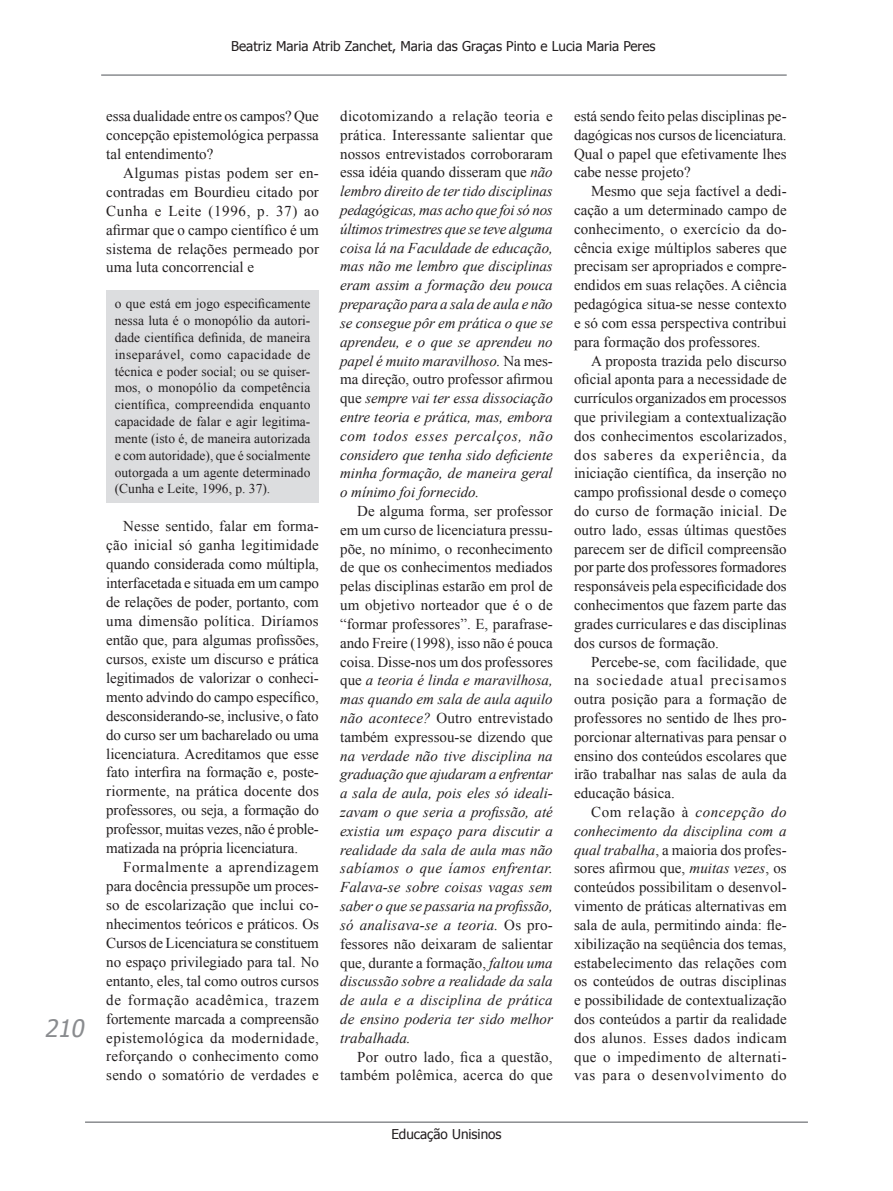
<style>
.page{position:relative;width:893px;height:1191px;background:#fff}
.page>*{position:absolute;margin:0;border:0;box-sizing:border-box;transform-origin:0 0}
.t1{font:italic 24px "Tahoma";color:#8a8c8f}
.TEXTO{font:15px/18.8px "Times New Roman";color:#231f20;text-align:justify}
.TEXTO-2{font:italic 15px/18.8px "Times New Roman";color:#231f20;text-align:justify}
.TEXTO-3{font:15px/18.8px "Times New Roman";letter-spacing:.02em;color:#231f20;text-align:right}
.CITACAO{font:13.5px/16.8px "Times New Roman";color:#231f20;text-align:justify}
.t2{font:13.5px "Tahoma";color:#231f20}
.s1{font-style:normal}
.s2{font-style:italic}
</style>
<div class="page">
<hr style="left:85px;top:1121px;width:723px;height:2px;background:#8a8c8f">
<hr style="left:101px;top:74px;width:686px;height:2px;background:#8a8c8f">
<div style="left:106px;top:291px;width:213px;height:212px;background:#dcdddf"></div>
<p class="t2" style="left:231px;top:37px;width:426px">Beatriz Maria Atrib Zanchet, Maria das Graças Pinto e Lucia Maria Peres</p>
<h1 class="t1" style="left:44px;top:1012px;width:46px">210</h1>
<p class="TEXTO" style="left:106px;top:106px;width:214px">essa dualidade entre os campos? Que concepção epistemológica perpassa tal entendimento?</p>
<p class="TEXTO" style="left:106px;top:163px;width:214px;text-indent:17px">Algumas pistas podem ser en&shy;contradas em Bourdieu citado por Cunha e Leite (1996, p. 37) ao afirmar que o campo científico é um sistema de relações permeado por uma luta concorrencial e</p>
<p class="CITACAO" style="left:115px;top:295px;width:197px">o que está em jogo especificamente nessa luta é o monopólio da autori&shy;dade científica definida, de maneira inseparável, como capacidade de técnica e poder social; ou se quiser&shy;mos, o monopólio da competência científica, compreendida enquanto capacidade de falar e agir legitima&shy;mente (isto é, de maneira autorizada e com autoridade), que é socialmente outorgada a um agente determinado (Cunha e Leite, 1996, p. 37).</p>
<p class="TEXTO" style="left:106px;top:516px;width:214px;text-indent:17px">Nesse sentido, falar em forma&shy;ção inicial só ganha legitimidade quando considerada como múltipla, interfacetada e situada em um campo de relações de poder, portanto, com uma dimensão política. Diríamos então que, para algumas profissões, cursos, existe um discurso e prática legitimados de valorizar o conheci&shy;mento advindo do campo específico, desconsiderando-se, inclusive, o fato do curso ser um bacharelado ou uma licenciatura. Acreditamos que esse fato interfira na formação e, poste&shy;riormente, na prática docente dos professores, ou seja, a formação do professor, muitas vezes, não é proble&shy;matizada na própria licenciatura.</p>
<p class="TEXTO" style="left:106px;top:857px;width:214px;text-indent:17px">Formalmente a aprendizagem para docência pressupõe um proces&shy;so de escolarização que inclui co&shy;nhecimentos teóricos e práticos. Os Cursos de Licenciatura se constituem no espaço privilegiado para tal. No entanto, eles, tal como outros cursos de formação acadêmica, trazem fortemente marcada a compreensão epistemológica da modernidade, reforçando o conhecimento como sendo o somatório de verdades e</p>
<p class="TEXTO-2" style="left:340px;top:106px;width:214px"><span class="s1">dicotomizando a relação teoria e prática. Interessante salientar que nossos entrevistados corroboraram essa idéia quando disseram que</span> não lembro direito de ter tido disciplinas pedagógicas, mas acho que foi só nos últimos trimestres que se teve alguma coisa lá na Faculdade de educação, mas não me lembro que disciplinas eram assim a formação deu pouca preparação para a sala de aula e não se consegue pôr em prática o que se aprendeu, e o que se aprendeu no papel é muito maravilhoso. <span class="s1">Na mes&shy;ma direção, outro professor afirmou que</span> sempre vai ter essa dissociação entre teoria e prática, mas, embora com todos esses percalços, não considero que tenha sido deficiente minha formação, de maneira geral o mínimo foi fornecido.</p>
<p class="TEXTO-2" style="left:340px;top:501px;width:214px;text-indent:17px"><span class="s1">De alguma forma, ser professor em um curso de licenciatura pressu&shy;põe, no mínimo, o reconhecimento de que os conhecimentos mediados pelas disciplinas estarão em prol de um objetivo norteador que é o de “formar professores”. E, parafrase&shy;ando Freire (1998), isso não é pouca coisa. Disse-nos um dos professores que</span> a teoria é linda e maravilhosa, mas quando em sala de aula aquilo não acontece? <span class="s1">Outro entrevistado também expressou-se dizendo que </span>na verdade não tive disciplina na graduação que ajudaram a enfrentar a sala de aula, pois eles só ideali&shy;zavam o que seria a profissão, até existia um espaço para discutir a realidade da sala de aula mas não sabíamos o que íamos enfrentar.<br>Falava-se sobre coisas vagas sem saber o que se passaria na profissão, só analisava-se a teoria. <span class="s1">Os pro&shy;fessores não deixaram de salientar que, durante a formação,</span> faltou uma discussão sobre a realidade da sala de aula e a disciplina de prática de ensino poderia ter sido melhor trabalhada.</p>
<p class="TEXTO-3" style="left:340px;top:1047px;width:214px">Por outro lado, fica a questão, também polêmica, acerca do que</p>
<p class="t2" style="left:391px;top:1124px;width:112px">Educação Unisinos</p>
<p class="TEXTO" style="left:574px;top:106px;width:214px">está sendo feito pelas disciplinas pe&shy;dagógicas nos cursos de licenciatura.<br>Qual o papel que efetivamente lhes cabe nesse projeto?</p>
<p class="TEXTO" style="left:574px;top:182px;width:214px;text-indent:17px">Mesmo que seja factível a dedi&shy;cação a um determinado campo de conhecimento, o exercício da do&shy;cência exige múltiplos saberes que precisam ser apropriados e compre&shy;endidos em suas relações. A ciência pedagógica situa-se nesse contexto e só com essa perspectiva contribui para formação dos professores.</p>
<p class="TEXTO" style="left:574px;top:351px;width:214px;text-indent:17px">A proposta trazida pelo discurso oficial aponta para a necessidade de currículos organizados em processos que privilegiam a contextualização dos conhecimentos escolarizados, dos saberes da experiência, da iniciação científica, da inserção no campo profissional desde o começo do curso de formação inicial. De outro lado, essas últimas questões parecem ser de difícil compreensão por parte dos professores formadores responsáveis pela especificidade dos conhecimentos que fazem parte das grades curriculares e das disciplinas dos cursos de formação.</p>
<p class="TEXTO" style="left:574px;top:652px;width:214px;text-indent:17px">Percebe-se, com facilidade, que na sociedade atual precisamos outra posição para a formação de professores no sentido de lhes pro&shy;porcionar alternativas para pensar o ensino dos conteúdos escolares que irão trabalhar nas salas de aula da educação básica.</p>
<p class="TEXTO" style="left:574px;top:802px;width:214px;text-indent:17px">Com relação à <span class="s2">concepção do conhecimento da disciplina com a qual trabalha</span>, a maioria dos profes&shy;sores afirmou que, <span class="s2">muitas vezes</span>, os conteúdos possibilitam o desenvol&shy;vimento de práticas alternativas em sala de aula, permitindo ainda: fle&shy;xibilização na seqüência dos temas, estabelecimento das relações com os conteúdos de outras disciplinas e possibilidade de contextualização dos conteúdos a partir da realidade dos alunos. Esses dados indicam que o impedimento de alternati&shy;vas para o desenvolvimento do</p>
</div>
